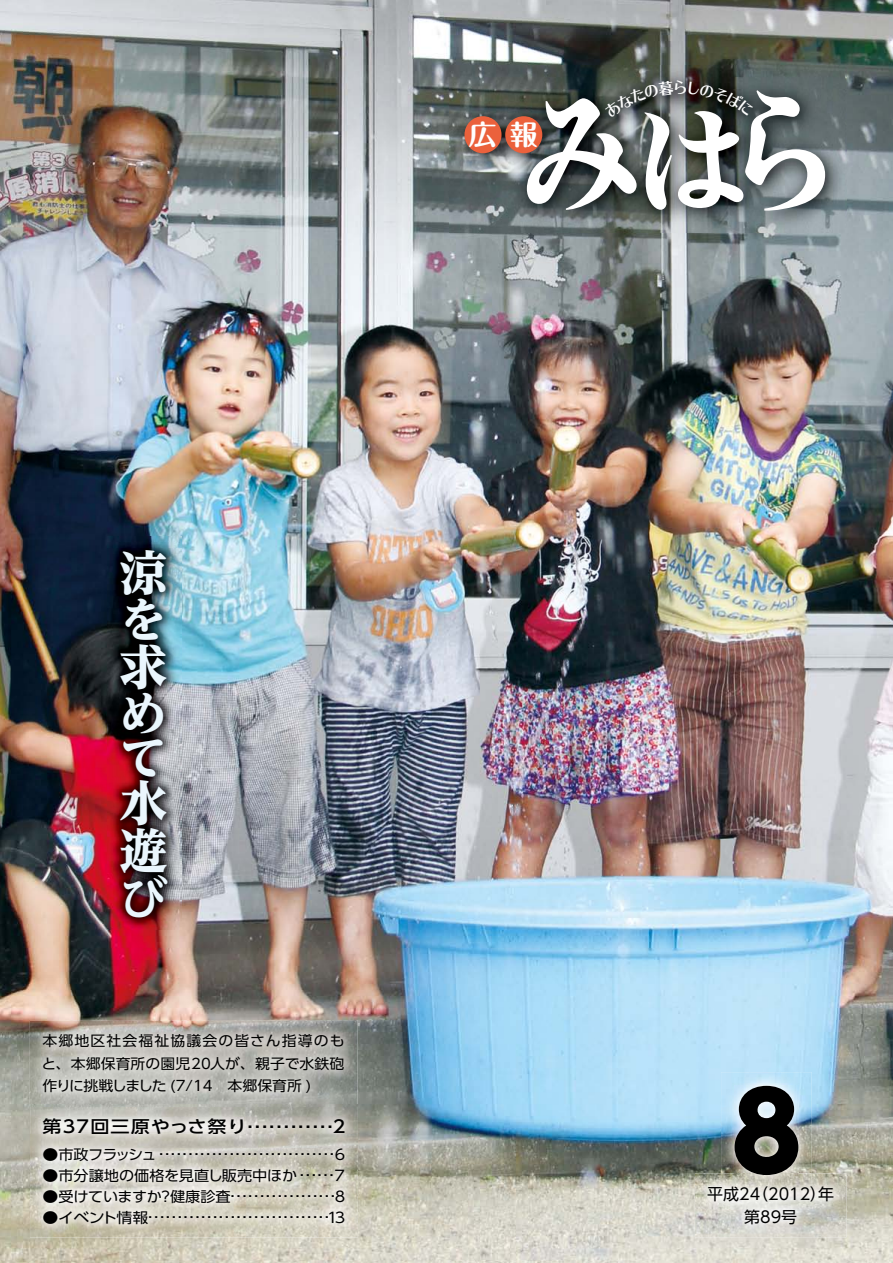
<style>
.page{position:relative;width:893px;height:1263px;background:#fff}
.page>*{position:absolute;margin:0;border:0;box-sizing:border-box;transform-origin:0 0}
.t1{font:800 106.35px "UD Shin Go Pro";color:#000}
.t2{font:800 47.85px/46.3px "UD Reimin Pro";color:#eaf6fd;text-align:justify}
.t3{font:700 27.75px "Maru Fo Pro";color:#fff}
.t4{font:500 17.25px "UD Shin Go Pro";letter-spacing:.06em;color:#000;scale:1.11 1}
.t5{font:15.9px "UD Shin Go Pro";color:#000}
.t6{font:14.4px/16.2px "UD Shin Go Pro";letter-spacing:-.025em;color:#000;scale:1.11 1}
.t7{font:14.4px/16.2px "UD Shin Go Pro";color:#000;scale:1.11 1}
.t8{font:14.4px "UD Shin Go Pro";letter-spacing:-.09em;color:#000;scale:1.11 1}
.t9{font:14.4px "UD Shin Go Pro";letter-spacing:-.025em;color:#000;scale:1.06 1}
.t10{font:14.1px/22.4px "UD Shin Go Pro";letter-spacing:.005em;color:#000;text-align:justify;scale:1.05 1}
</style>
<div class="page">
<img style="left:0;top:0;width:893px;height:1263px">
<img style="left:449px;top:66px;width:398px;height:166px">
<div style="left:464px;top:116px;width:37px;height:37px;background:#eb613c;border-radius:50%"></div>
<div style="left:505px;top:116px;width:37px;height:37px;background:#eb613c;border-radius:50%"></div>
<img style="left:108px;top:537px;width:73px;height:393px">
<img style="left:721px;top:1072px;width:91px;height:101px">
<img style="left:735px;top:1086px;width:63px;height:87px">
<img style="left:695px;top:1173px;width:152px;height:64px">
<img style="left:735px;top:1173px;width:63px;height:2px">
<img style="left:30px;top:1021px;width:328px;height:113px">
<img style="left:30px;top:1105px;width:328px;height:1px">
<img style="left:43px;top:1118px;width:200px;height:16px">
<img style="left:30px;top:1148px;width:328px;height:89px">
<img style="left:30px;top:1134px;width:328px;height:14px">
<svg style="left:527px;top:80px;width:298px;height:131px"></svg>
<h3 class="t3" style="left:469px;top:112px;width:29px">広</h3>
<h3 class="t3" style="left:510px;top:112px;width:29px">報</h3>
<h2 class="t2" style="left:119px;top:549px;width:50px">涼を求めて水遊び</h2>
<p class="t10" style="left:42px;top:1029px;width:290px">本郷地区社会福祉協議会の皆さん指導のもと、本郷保育所の園児20人が、親子で水鉄砲作りに挑戦しました (7/14　本郷保育所 (</p>
<p class="t4" style="left:248px;top:1107px;width:90px">............2</p>
<p class="t4" style="left:43px;top:1112px;width:186px">第37回三原やっさ祭り</p>
<p class="t6" style="left:159px;top:1141px;width:169px">..............................6</p>
<p class="t8" style="left:43px;top:1142px;width:104px">●市政フラッシュ</p>
<p class="t7" style="left:231px;top:1167px;width:105px;text-indent:-188px">●市分譲地の価格を見直し販売中ほか..................8</p>
<p class="t6" style="left:300px;top:1162px;width:42px">......7</p>
<p class="t6" style="left:148px;top:1188px;width:179px;text-indent:-106px">●受けていますか...............................13</p>
<p class="t9" style="left:170px;top:1185px;width:59px">健康診査</p>
<p class="t9" style="left:158px;top:1185px;width:16px">？</p>
<p class="t6" style="left:43px;top:1209px;width:97px">●イベント情報</p>
<h1 class="t1" style="left:731px;top:1046px;width:72px">8</h1>
<p class="t5" style="left:744px;top:1204px;width:54px">第89号</p>
<p class="t5" style="left:752px;top:1181px;width:83px">（2012 年）</p>
<p class="t5" style="left:707px;top:1181px;width:54px">平成24</p>
</div>
